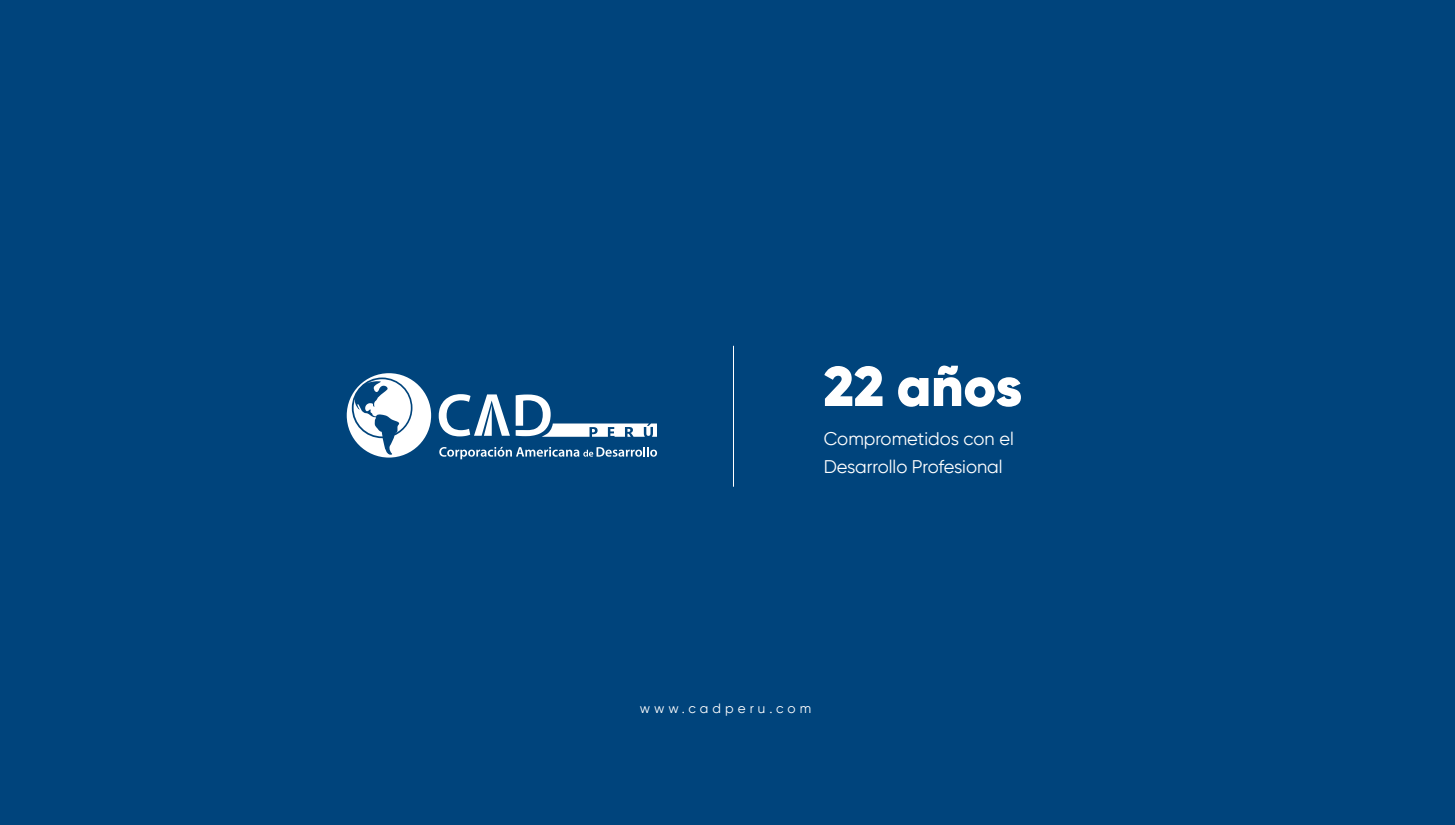
<style>
.page{position:relative;width:1455px;height:825px;background:#00447c}
.page>*{position:absolute;margin:0;border:0;box-sizing:border-box;transform-origin:0 0}
.t1{font:900 55.95px "Gilroy";color:#fff}
.t2{font:18.3px/27.4px "Gilroy";color:#fff}
.t3{font:13.5px "Gilroy";letter-spacing:.3em;color:#fff}
</style>
<div class="page">
<svg style="left:439px;top:447px;width:218px;height:12px"></svg>
<svg style="left:439px;top:394px;width:218px;height:43px"></svg>
<svg style="left:347px;top:373px;width:84px;height:85px"></svg>
<hr style="left:733px;top:346px;width:1px;height:141px;background:#fff">
<h1 class="t1" style="left:824px;top:351px;width:200px">22 años</h1>
<p class="t2" style="left:824px;top:425px;width:192px">Comprometidos con el<br>Desarrollo Profesional</p>
<p class="t3" style="left:640px;top:700px;width:173px">www.cadperu.com</p>
</div>
